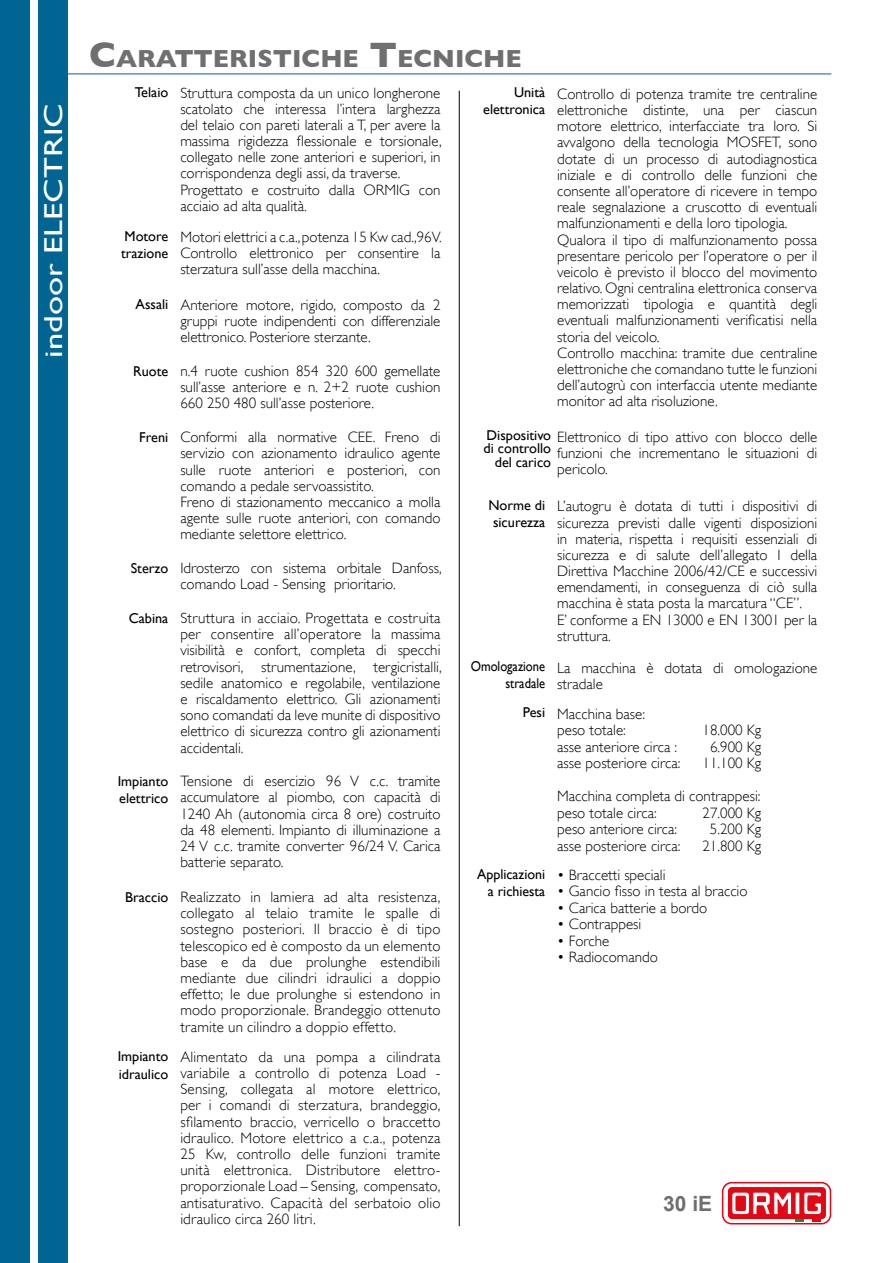
<style>
.page{position:relative;width:893px;height:1263px;background:#fff}
.page>*{position:absolute;margin:0;border:0;box-sizing:border-box;transform-origin:0 0}
.t1{font:25.8px "Gill Sans";color:#fff;scale:1.33 1}
.t2{font:700 25.2px "Gill Sans";color:#706f6f}
.t3{font:700 21px "Arial";color:#706f6f}
.t4{font:300 15px/16.2px "Gill Sans";color:#000;text-align:justify}
.t5{font:14.25px/17.1px "Gill Sans";color:#000}
.t6{font:14.25px/17.1px "Gill Sans";color:#000;text-align:right;scale:.88 1}
.s1{font-size:36px}
.s2{font-weight:400;font-size:14.25px}
</style>
<div class="page">
<hr style="left:60px;top:74px;width:771px;height:1px;background:#006593">
<div style="left:38px;top:0;width:30px;height:1263px;background:#006593"></div>
<div style="left:0;top:0;width:30px;height:1263px;background:#006593"></div>
<svg style="left:723px;top:1183px;width:107px;height:41px"></svg>
<div style="left:722px;top:1182px;width:109px;height:42px;border:2px solid #e30613;border-radius:9px"></div>
<div style="left:728px;top:1187px;width:97px;height:31px;background:#e30613;border-radius:3px"></div>
<div style="left:728px;top:1187px;width:97px;height:31px;border:1px solid #e30613;border-radius:3px"></div>
<svg style="left:732px;top:1192px;width:17px;height:22px"></svg>
<div style="left:732px;top:1192px;width:17px;height:23px;border:1px solid #e30613;border-radius:3px"></div>
<div style="left:736px;top:1196px;width:9px;height:14px;background:#e30613"></div>
<div style="left:736px;top:1196px;width:9px;height:14px;border:1px solid #e30613"></div>
<svg style="left:753px;top:1192px;width:69px;height:30px"></svg>
<hr style="left:459px;top:91px;width:1px;height:1135px;background:#000">
<h1 class="t1" style="left:38px;top:358px;width:193px;rotate:-90deg">indoor ELECTRIC</h1>
<h2 class="t2" style="left:89px;top:39px;width:434px"><span class="s1">C</span>ARATTERISTICHE <span class="s1">T</span>ECNICHE</h2>
<p class="t4" style="left:180px;top:84px;width:263px;text-align:left;text-indent:-45px"><span class="s2">Telaio</span> Struttura composta da un unico longherone scatolato che interessa l’intera larghezza del telaio con pareti laterali a T, per avere la massima rigidezza flessionale e torsionale, collegato nelle zone anteriori e superiori, in corrispondenza degli assi, da traverse.<br>Progettato e costruito dalla ORMIG con acciaio ad alta qualità.</p>
<p class="t5" style="left:121px;top:228px;width:49px">Motore trazione</p>
<p class="t4" style="left:180px;top:229px;width:263px">Motori elettrici a c.a., potenza 15 Kw cad.,96V.<br>Controllo elettronico per consentire la sterzatura sull’asse della macchina.</p>
<p class="t4" style="left:180px;top:297px;width:262px;text-indent:-45px"><span class="s2">Assali</span> Anteriore motore, rigido, composto da 2 gruppi ruote indipendenti con differenziale elettronico. Posteriore sterzante.</p>
<p class="t4" style="left:180px;top:363px;width:262px;text-indent:-47px"><span class="s2">Ruote</span> n.4 ruote cushion 854 320 600 gemellate sull’asse anteriore e n. 2+2 ruote cushion 660 250 480 sull’asse posteriore.</p>
<p class="t4" style="left:180px;top:429px;width:262px;text-align:left;text-indent:-41px"><span class="s2">Freni</span> Conformi alla normative CEE. Freno di servizio con azionamento idraulico agente sulle ruote anteriori e posteriori, con comando a pedale servoassistito.<br>Freno di stazionamento meccanico a molla agente sulle ruote anteriori, con comando mediante selettore elettrico.</p>
<p class="t4" style="left:131px;top:560px;width:312px;text-align:center"><span class="s2">Sterzo</span> Idrosterzo con sistema orbitale Danfoss, comando Load - Sensing prioritario.</p>
<p class="t4" style="left:180px;top:610px;width:263px;text-indent:-52px"><span class="s2">Cabina</span> Struttura in acciaio. Progettata e costruita per consentire all’operatore la massima visibilità e confort, completa di specchi retrovisori, strumentazione, tergicristalli, sedile anatomico e regolabile, ventilazione e riscaldamento elettrico. Gli azionamenti sono comandati da leve munite di dispositivo elettrico di sicurezza contro gli azionamenti accidentali.</p>
<p class="t5" style="left:118px;top:772px;width:52px">Impianto elettrico</p>
<p class="t4" style="left:180px;top:773px;width:262px">Tensione di esercizio 96 V c.c. tramite accumulatore al piombo, con capacità di 1240 Ah (autonomia circa 8 ore) costruito da 48 elementi. Impianto di illuminazione a 24 V c.c. tramite converter 96/24 V. Carica batterie separato.</p>
<p class="t4" style="left:180px;top:889px;width:262px;text-indent:-55px"><span class="s2">Braccio</span> Realizzato in lamiera ad alta resistenza, collegato al telaio tramite le spalle di sostegno posteriori. Il braccio è di tipo telescopico ed è composto da un elemento base e da due prolunghe estendibili mediante due cilindri idraulici a doppio effetto; le due prolunghe si estendono in modo proporzionale. Brandeggio ottenuto tramite un cilindro a doppio effetto.</p>
<p class="t5" style="left:118px;top:1048px;width:52px">Impianto idraulico</p>
<p class="t4" style="left:180px;top:1049px;width:262px">Alimentato da una pompa a cilindrata variabile a controllo di potenza Load - Sensing, collegata al motore elettrico, per i comandi di sterzatura, brandeggio, sfilamento braccio, verricello o braccetto idraulico. Motore elettrico a c.a., potenza 25 Kw, controllo delle funzioni tramite unità elettronica. Distributore elettro&shy;proporzionale Load – Sensing, compensato, antisaturativo. Capacità del serbatoio olio idraulico circa 260 litri.</p>
<p class="t5" style="left:483px;top:84px;width:63px;text-align:right">Unità elettronica</p>
<p class="t4" style="left:557px;top:86px;width:262px;text-align:left">Controllo di potenza tramite tre centraline elettroniche distinte, una per ciascun motore elettrico, interfacciate tra loro. Si avvalgono della tecnologia MOSFET, sono dotate di un processo di autodiagnostica iniziale e di controllo delle funzioni che consente all’operatore di ricevere in tempo reale segnalazione a cruscotto di eventuali malfunzionamenti e della loro tipologia.<br>Qualora il tipo di malfunzionamento possa presentare pericolo per l’operatore o per il veicolo è previsto il blocco del movimento relativo. Ogni centralina elettronica conserva memorizzati tipologia e quantità degli eventuali malfunzionamenti verificatisi nella storia del veicolo.<br>Controllo macchina: tramite due centraline elettroniche che comandano tutte le funzioni dell’autogrù con interfaccia utente mediante monitor ad alta risoluzione.</p>
<p class="t5" style="left:484px;top:428px;width:69px;line-height:13.4px;text-align:right">Dispositivo di controllo del carico</p>
<p class="t4" style="left:557px;top:429px;width:262px">Elettronico di tipo attivo con blocco delle funzioni che incrementano le situazioni di pericolo.</p>
<p class="t5" style="left:488px;top:496px;width:58px;text-align:center">Norme di sicurezza</p>
<p class="t4" style="left:557px;top:498px;width:262px;text-align:left">L’autogru è dotata di tutti i dispositivi di sicurezza previsti dalle vigenti disposizioni in materia, rispetta i requisiti essenziali di sicurezza e di salute dell’allegato I della Direttiva Macchine 2006/42/CE e successivi emendamenti, in conseguenza di ciò sulla macchina è stata posta la marcatura “CE”.<br>E’ conforme a EN 13000 e EN 13001 per la struttura.</p>
<p class="t6" style="left:471px;top:657px;width:86px">Omologazione stradale</p>
<p class="t4" style="left:557px;top:660px;width:262px">La macchina è dotata di omologazione stradale</p>
<p class="t4" style="left:557px;top:706px;width:89px;text-indent:-34px"><span class="s2">Pesi</span> Macchina base: peso totale:</p>
<p class="t4" style="left:702px;top:722px;width:60px">18.000 Kg</p>
<p class="t4" style="left:557px;top:739px;width:122px">asse anteriore circa :</p>
<p class="t4" style="left:710px;top:739px;width:53px">6.900 Kg</p>
<p class="t4" style="left:557px;top:755px;width:125px">asse posteriore circa:</p>
<p class="t4" style="left:702px;top:755px;width:60px">11.100 Kg</p>
<p class="t4" style="left:557px;top:788px;width:205px">Macchina completa di contrappesi: peso totale circa:</p>
<p class="t4" style="left:702px;top:805px;width:60px">27.000 Kg</p>
<p class="t4" style="left:557px;top:821px;width:121px">peso anteriore circa:</p>
<p class="t4" style="left:710px;top:821px;width:53px">5.200 Kg</p>
<p class="t4" style="left:557px;top:838px;width:125px">asse posteriore circa:</p>
<p class="t4" style="left:702px;top:838px;width:60px">21.800 Kg</p>
<p class="t5" style="left:477px;top:865px;width:70px;text-align:right">Applicazioni a richiesta</p>
<p class="t4" style="left:557px;top:866px;width:110px">• Braccetti speciali</p>
<p class="t4" style="left:557px;top:883px;width:192px">• Gancio fisso in testa al braccio</p>
<p class="t4" style="left:557px;top:899px;width:152px">• Carica batterie a bordo</p>
<p class="t4" style="left:557px;top:916px;width:86px">• Contrappesi</p>
<p class="t4" style="left:557px;top:932px;width:54px">• Forche</p>
<p class="t4" style="left:557px;top:949px;width:102px">• Radiocomando</p>
<h3 class="t3" style="left:663px;top:1189px;width:51px">30 iE</h3>
</div>
